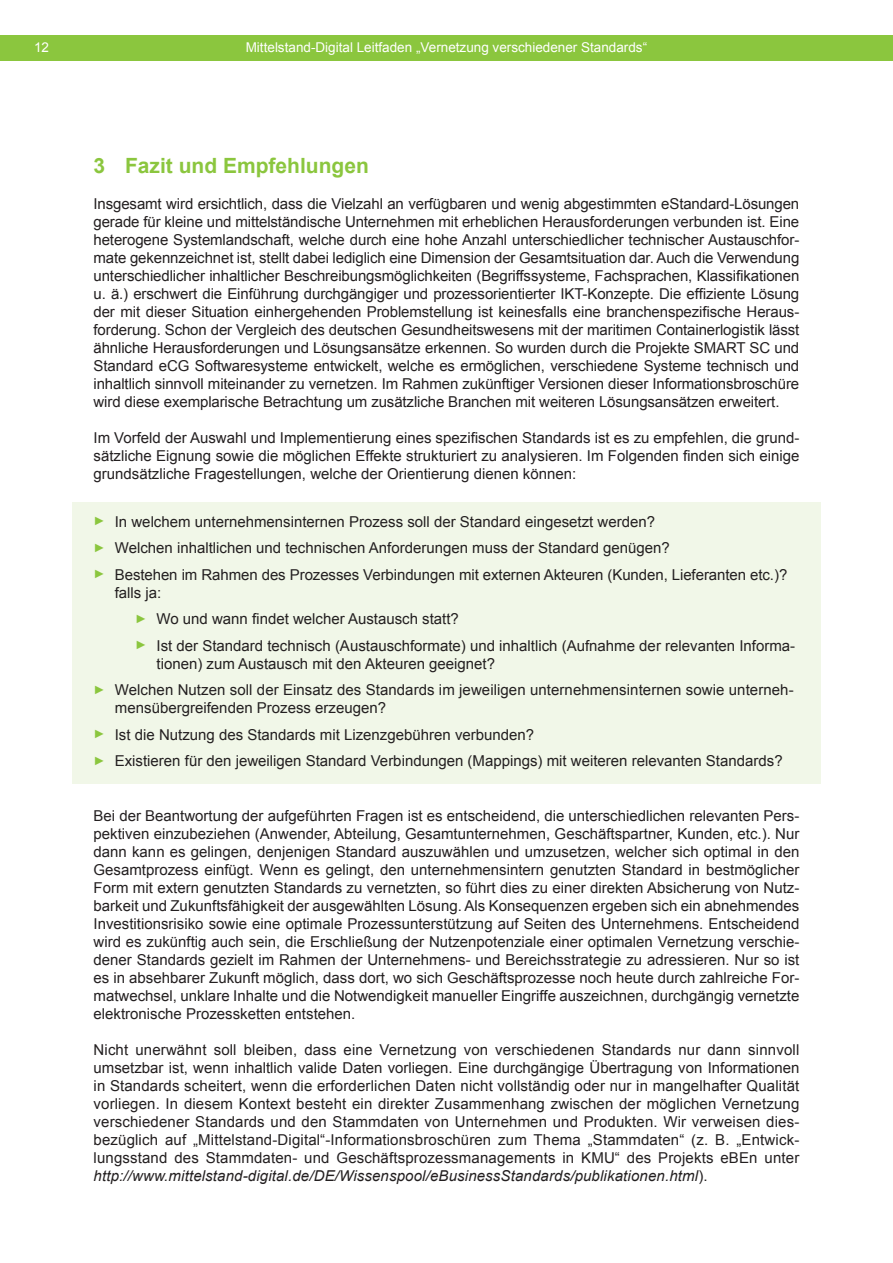
<style>
.page{position:relative;width:893px;height:1263px;background:#fff}
.page>*{position:absolute;margin:0;border:0;box-sizing:border-box;transform-origin:0 0}
.Headline_2{font:700 21px "Arial";color:#8bc63e}
.Fließtext{font:15px/18px "Arial";color:#231f20;text-align:justify}
.Aufzählungen{font:15px/18px "Arial";color:#231f20}
.t1{font:13.5px "Arial";color:#fff}
.s1{font-size:12px;color:#8bc63e}
.s2{font-style:italic}
</style>
<div class="page">
<div style="left:0;top:35px;width:893px;height:25px;background:#8bc63e"></div>
<div style="left:72px;top:502px;width:749px;height:282px;background:#f1f7e8"></div>
<p class="t1" style="left:34px;top:39px;width:17px">12</p>
<p class="t1" style="left:246px;top:39px;width:403px">Mittelstand-Digital Leitfaden „Vernetzung verschiedener Standards“</p>
<p class="Headline_2" style="left:94px;top:151px;width:277px">3 Fazit und Empfehlungen</p>
<p class="Fließtext" style="left:94px;top:195px;width:707px">Insgesamt wird ersichtlich, dass die Vielzahl an verfügbaren und wenig abgestimmten eStandard-Lösungen gerade für kleine und mittelständische Unternehmen mit erheblichen Herausforderungen verbunden ist. Eine heterogene Systemlandschaft, welche durch eine hohe Anzahl unterschiedlicher technischer Austauschfor&shy;mate gekennzeichnet ist, stellt dabei lediglich eine Dimension der Gesamtsituation dar. Auch die Verwendung unterschiedlicher inhaltlicher Beschreibungsmöglichkeiten (Begriffssysteme, Fachsprachen, Klassifikationen u. ä.) erschwert die Einführung durchgängiger und prozessorientierter IKT-Konzepte. Die effiziente Lösung der mit dieser Situation einhergehenden Problemstellung ist keinesfalls eine branchenspezifische Heraus&shy;forderung. Schon der Vergleich des deutschen Gesundheitswesens mit der maritimen Containerlogistik lässt ähnliche Herausforderungen und Lösungsansätze erkennen. So wurden durch die Projekte SMART SC und Standard eCG Softwaresysteme entwickelt, welche es ermöglichen, verschiedene Systeme technisch und inhaltlich sinnvoll miteinander zu vernetzen. Im Rahmen zukünftiger Versionen dieser Informationsbroschüre wird diese exemplarische Betrachtung um zusätzliche Branchen mit weiteren Lösungsansätzen erweitert.</p>
<p class="Fließtext" style="left:94px;top:429px;width:707px">Im Vorfeld der Auswahl und Implementierung eines spezifischen Standards ist es zu empfehlen, die grund&shy;sätzliche Eignung sowie die möglichen Effekte strukturiert zu analysieren. Im Folgenden finden sich einige grundsätzliche Fragestellungen, welche der Orientierung dienen können:</p>
<p class="Aufzählungen" style="left:94px;top:512px;width:563px"><span class="s1">►</span> In welchem unternehmensinternen Prozess soll der Standard eingesetzt werden?</p>
<p class="Aufzählungen" style="left:94px;top:539px;width:578px"><span class="s1">►</span> Welchen inhaltlichen und technischen Anforderungen muss der Standard genügen?</p>
<p class="Aufzählungen" style="left:115px;top:566px;width:674px;text-indent:-21px"><span class="s1">►</span> Bestehen im Rahmen des Prozesses Verbindungen mit externen Akteuren (Kunden, Lieferanten etc.)? falls ja:</p>
<p class="Aufzählungen" style="left:135px;top:610px;width:325px"><span class="s1">►</span> Wo und wann findet welcher Austausch statt?</p>
<p class="Aufzählungen" style="left:157px;top:637px;width:640px;text-indent:-21px"><span class="s1">►</span> Ist der Standard technisch (Austauschformate) und inhaltlich (Aufnahme der relevanten Informa&shy;tionen) zum Austausch mit den Akteuren geeignet?</p>
<p class="Aufzählungen" style="left:115px;top:681px;width:680px;text-indent:-21px"><span class="s1">►</span> Welchen Nutzen soll der Einsatz des Standards im jeweiligen unternehmensinternen sowie unterneh&shy;mensübergreifenden Prozess erzeugen?</p>
<p class="Aufzählungen" style="left:94px;top:726px;width:442px"><span class="s1">►</span> Ist die Nutzung des Standards mit Lizenzgebühren verbunden?</p>
<p class="Aufzählungen" style="left:94px;top:752px;width:691px"><span class="s1">►</span> Existieren für den jeweiligen Standard Verbindungen (Mappings) mit weiteren relevanten Standards?</p>
<p class="Fließtext" style="left:94px;top:807px;width:707px">Bei der Beantwortung der aufgeführten Fragen ist es entscheidend, die unterschiedlichen relevanten Pers&shy;pektiven einzubeziehen (Anwender, Abteilung, Gesamtunternehmen, Geschäftspartner, Kunden, etc.). Nur dann kann es gelingen, denjenigen Standard auszuwählen und umzusetzen, welcher sich optimal in den Gesamtprozess einfügt. Wenn es gelingt, den unternehmensintern genutzten Standard in bestmöglicher Form mit extern genutzten Standards zu vernetzten, so führt dies zu einer direkten Absicherung von Nutz&shy;barkeit und Zukunftsfähigkeit der ausgewählten Lösung. Als Konsequenzen ergeben sich ein abnehmendes Investitionsrisiko sowie eine optimale Prozessunterstützung auf Seiten des Unternehmens. Entscheidend wird es zukünftig auch sein, die Erschließung der Nutzenpotenziale einer optimalen Vernetzung verschie&shy;dener Standards gezielt im Rahmen der Unternehmens- und Bereichsstrategie zu adressieren. Nur so ist es in absehbarer Zukunft möglich, dass dort, wo sich Geschäftsprozesse noch heute durch zahlreiche For&shy;matwechsel, unklare Inhalte und die Notwendigkeit manueller Eingriffe auszeichnen, durchgängig vernetzte elektronische Prozessketten entstehen.</p>
<p class="Fließtext" style="left:94px;top:1041px;width:707px">Nicht unerwähnt soll bleiben, dass eine Vernetzung von verschiedenen Standards nur dann sinnvoll umsetzbar ist, wenn inhaltlich valide Daten vorliegen. Eine durchgängige Übertragung von Informationen in Standards scheitert, wenn die erforderlichen Daten nicht vollständig oder nur in mangelhafter Qualität vorliegen. In diesem Kontext besteht ein direkter Zusammenhang zwischen der möglichen Vernetzung verschiedener Standards und den Stammdaten von Unternehmen und Produkten. Wir verweisen dies&shy;bezüglich auf „Mittelstand-Digital“-Informationsbroschüren zum Thema „Stammdaten“ (z. B. „Entwick&shy;lungsstand des Stammdaten- und Geschäftsprozessmanagements in KMU“ des Projekts eBEn unter <span class="s2">http://www.mittelstand-digital.de/DE/Wissenspool/eBusinessStandards/publikationen.html</span>).</p>
</div>
